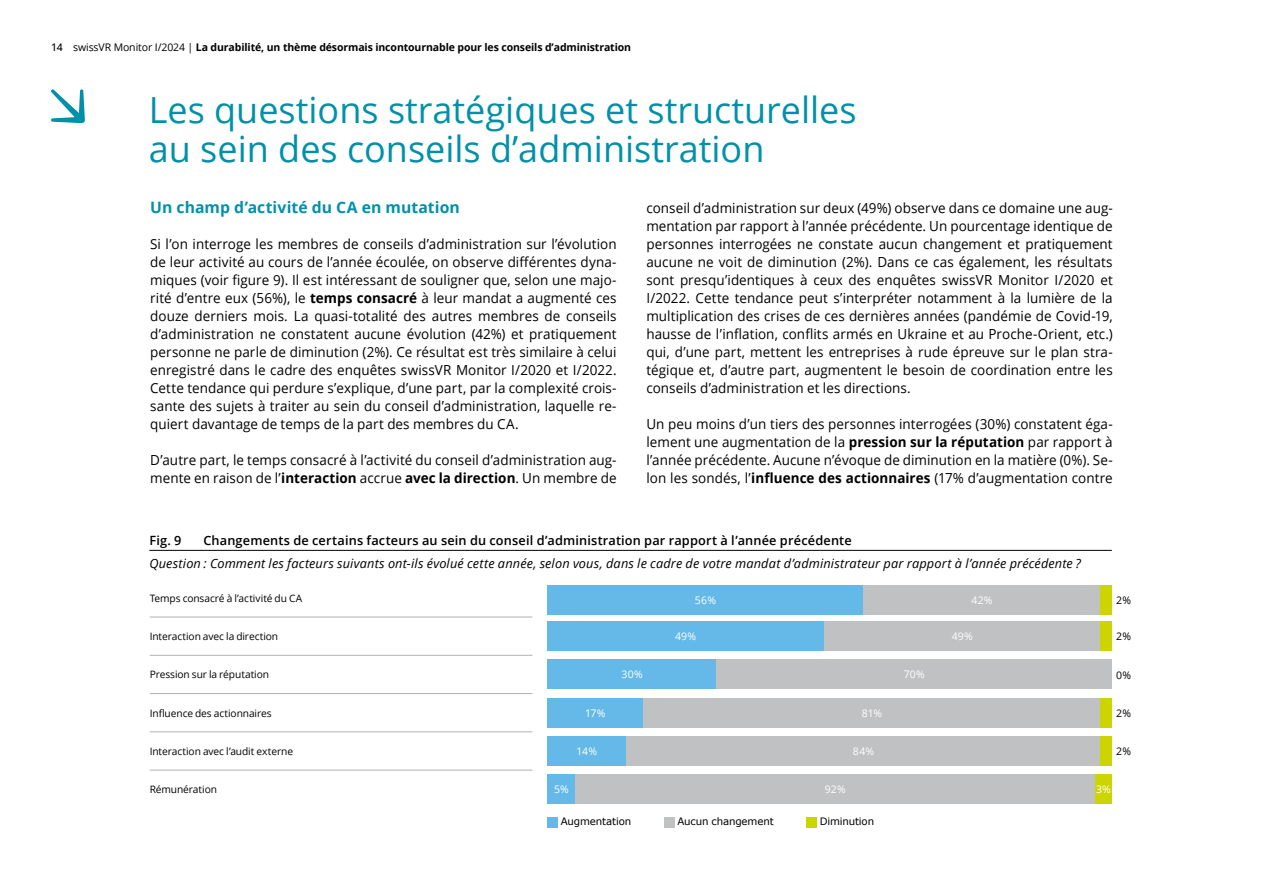
<style>
.page{position:relative;width:1263px;height:893px;background:#fff}
.page>*{position:absolute;margin:0;border:0;box-sizing:border-box;transform-origin:0 0}
.t1{font:36px/39px "Open Sans";color:#0091a8}
.t2{font:700 15.75px "Open Sans";color:#0091a8}
.t3{font:13.8px/18px "Open Sans";letter-spacing:.005em;color:#000;text-align:justify}
.t4{font:13.8px/18px "Open Sans Regular 2";letter-spacing:.005em;color:#000}
.t5{font:italic 12.75px "Open Sans";letter-spacing:.01em;color:#000}
.t6{font:600 12.75px "Open Sans";letter-spacing:.015em;color:#000}
.t7{font:700 10.5px "Open Sans";letter-spacing:-.01em;color:#000}
.t8{font:10.5px "Open Sans";letter-spacing:.01em;color:#fff}
.t9{font:10.5px "Open Sans";color:#000}
.t10{font:10.5px "Open Sans Regular 2";color:#fff}
.t11{font:10.2px "Open Sans";letter-spacing:-.01em;color:#000}
.t12{font:10.2px "Open Sans Regular 2";letter-spacing:-.005em;color:#000}
.t13{font:10.2px "Verdana";letter-spacing:-.015em;color:#000}
.s1{font-family:"Open Sans Medium 2";font-weight:400}
.s2{font-weight:400}
.s3{font-family:"Open Sans"}
.s4{font-family:"Open Sans Regular 2"}
.s5{font-weight:700}
.s6{font-family:"Open Sans Bold 2"}
</style>
<div class="page">
<svg style="left:51px;top:89px;width:34px;height:34px"></svg>
<hr style="left:150px;top:617px;width:382px;height:1px;background:#b1b2b3">
<hr style="left:150px;top:655px;width:382px;height:1px;background:#b1b2b3">
<hr style="left:150px;top:693px;width:382px;height:1px;background:#b1b2b3">
<hr style="left:150px;top:731px;width:382px;height:1px;background:#b1b2b3">
<hr style="left:150px;top:770px;width:382px;height:1px;background:#b1b2b3">
<div style="left:547px;top:774px;width:28px;height:30px;background:#64b9e8"></div>
<div style="left:575px;top:774px;width:520px;height:30px;background:#c0c1c2"></div>
<div style="left:1095px;top:774px;width:17px;height:30px;background:#ccd500"></div>
<hr style="left:149px;top:550px;width:963px;height:1px;background:#000">
<div style="left:547px;top:585px;width:316px;height:30px;background:#64b9e8"></div>
<div style="left:863px;top:585px;width:238px;height:30px;background:#c0c1c2"></div>
<div style="left:1101px;top:585px;width:11px;height:30px;background:#ccd500"></div>
<div style="left:547px;top:621px;width:277px;height:30px;background:#64b9e8"></div>
<div style="left:824px;top:621px;width:277px;height:30px;background:#c0c1c2"></div>
<div style="left:1101px;top:621px;width:11px;height:30px;background:#ccd500"></div>
<div style="left:547px;top:698px;width:96px;height:30px;background:#64b9e8"></div>
<div style="left:643px;top:698px;width:458px;height:30px;background:#c0c1c2"></div>
<div style="left:1101px;top:698px;width:11px;height:30px;background:#ccd500"></div>
<div style="left:547px;top:736px;width:79px;height:30px;background:#64b9e8"></div>
<div style="left:626px;top:736px;width:475px;height:30px;background:#c0c1c2"></div>
<div style="left:1101px;top:736px;width:11px;height:30px;background:#ccd500"></div>
<div style="left:547px;top:659px;width:170px;height:30px;background:#64b9e8"></div>
<div style="left:717px;top:659px;width:395px;height:30px;background:#c0c1c2"></div>
<div style="left:547px;top:817px;width:11px;height:10px;background:#64b9e8"></div>
<div style="left:664px;top:817px;width:10px;height:10px;background:#c0c1c2"></div>
<div style="left:806px;top:817px;width:11px;height:10px;background:#ccd500"></div>
<p class="t7" style="left:51px;top:40px;width:582px"><span class="s1">14</span> <span class="s2">swissVR Monitor I/2024 |</span> La durabilité, un thème désormais incontournable pour les conseils d’administration</p>
<h1 class="t1" style="left:149px;top:90px;width:709px">Les questions stratégiques et structurelles au sein des conseils d’administration</h1>
<p class="t2" style="left:150px;top:196px;width:311px">Un champ d’activité du CA en mutation</p>
<p class="t3" style="left:150px;top:235px;width:468px">Si l’on interroge les membres de conseils d’administration sur l’évolution</p>
<p class="t4" style="left:150px;top:253px;width:468px">de leur activité au cours de l’année écoulée, on observe différentes dyna&shy;miques (voir figure 9). Il est intéressant de souligner que, selon une majo<span class="s3">-</span></p>
<p class="t3" style="left:150px;top:289px;width:468px"><span class="s4">rité d’entre eux (56%), le</span> <span class="s5">temps consacré</span> à leur mandat a augmenté ces</p>
<p class="t4" style="left:150px;top:307px;width:468px">douze derniers mois. La quasi-totalité des autres membres de conseils</p>
<p class="t3" style="left:150px;top:325px;width:468px">d’administration ne constatent aucune évolution (42%) et pratiquement personne ne parle de diminution (2%). Ce résultat est très similaire à celui enregistré dans le cadre des enquêtes swissVR Monitor I/2020 et I/2022.<br>Cette tendance qui perdure s’explique, d’une part, par la complexité crois&shy;sante des sujets à traiter au sein du conseil d’administration, laquelle re&shy;quiert davantage de temps de la part des membres du CA.</p>
<p class="t3" style="left:150px;top:451px;width:468px">D’autre part, le temps consacré à l’activité du conseil d’administration aug&shy;mente en raison de l’<span class="s5">interaction</span> accrue <span class="s5">avec la direction</span>. Un membre de</p>
<p class="t3" style="left:646px;top:199px;width:468px">conseil d’administration sur deux (49%) observe dans ce domaine une aug&shy;mentation par rapport à l’année précédente. Un pourcentage identique de personnes interrogées ne constate aucun changement et pratiquement aucune ne voit de diminution (2%). Dans ce cas également, les résultats sont presqu’identiques à ceux des enquêtes swissVR Monitor I/2020 et I/2022. Cette tendance peut s’interpréter notamment à la lumière de la multiplication des crises de ces dernières années (pandémie de Covid-19,</p>
<p class="t4" style="left:646px;top:325px;width:468px">hausse de l’inflation, conflits armés en Ukraine et au Proche-Orient, etc.)</p>
<p class="t3" style="left:646px;top:343px;width:468px">qui, d’une part, mettent les entreprises à rude épreuve sur le plan stra&shy;tégique et, d’autre part, augmentent le besoin de coordination entre les conseils d’administration et les directions.</p>
<p class="t3" style="left:646px;top:415px;width:468px">Un peu moins d’un tiers des personnes interrogées (30%) constatent éga&shy;lement une augmentation de la <span class="s5">pression sur la réputation</span> par rapport à l’année précédente. Aucune n’évoque de diminution en la matière (0%). Se&shy;lon les sondés, l’<span class="s6">influence des actionnaires</span> (17% d’augmentation contre</p>
<p class="t6" style="left:149px;top:531px;width:34px">Fig. 9</p>
<p class="t6" style="left:203px;top:531px;width:650px">Changements de certains facteurs au sein du conseil d’administration par rapport à l’année précédente</p>
<p class="t5" style="left:149px;top:555px;width:933px">Question : Comment les facteurs suivants ont-ils évolué cette année, selon vous, dans le cadre de votre mandat d’administrateur par rapport à l’année précédente ?</p>
<p class="t10" style="left:695px;top:593px;width:23px">56%</p>
<p class="t8" style="left:971px;top:593px;width:23px">42%</p>
<p class="t9" style="left:1116px;top:593px;width:16px">2%</p>
<p class="t8" style="left:675px;top:629px;width:23px">49%</p>
<p class="t8" style="left:952px;top:629px;width:23px">49%</p>
<p class="t9" style="left:1116px;top:629px;width:16px">2%</p>
<p class="t12" style="left:150px;top:591px;width:154px">Temps consacré à l’activité du CA</p>
<p class="t11" style="left:150px;top:629px;width:130px">Interaction avec la direction</p>
<p class="t11" style="left:150px;top:668px;width:121px">Pression sur la réputation</p>
<p class="t12" style="left:150px;top:706px;width:123px">Influence des actionnaires</p>
<p class="t11" style="left:150px;top:744px;width:145px">Interaction avec l’audit externe</p>
<p class="t11" style="left:150px;top:782px;width:69px">Rémunération</p>
<p class="t8" style="left:554px;top:782px;width:16px">5%</p>
<p class="t8" style="left:825px;top:782px;width:22px">92%</p>
<p class="t8" style="left:1096px;top:782px;width:16px">3%</p>
<p class="t8" style="left:621px;top:667px;width:23px">30%</p>
<p class="t8" style="left:904px;top:667px;width:23px">70%</p>
<p class="t9" style="left:1116px;top:668px;width:16px">0%</p>
<p class="t8" style="left:585px;top:706px;width:22px">17%</p>
<p class="t8" style="left:862px;top:706px;width:22px">81%</p>
<p class="t9" style="left:1116px;top:706px;width:16px">2%</p>
<p class="t8" style="left:577px;top:744px;width:22px">14%</p>
<p class="t8" style="left:853px;top:744px;width:23px">84%</p>
<p class="t9" style="left:1116px;top:744px;width:16px">2%</p>
<p class="t13" style="left:561px;top:815px;width:72px">Augmentation</p>
<p class="t13" style="left:677px;top:815px;width:98px">Aucun changement</p>
<p class="t13" style="left:820px;top:815px;width:56px">Diminution</p>
</div>
